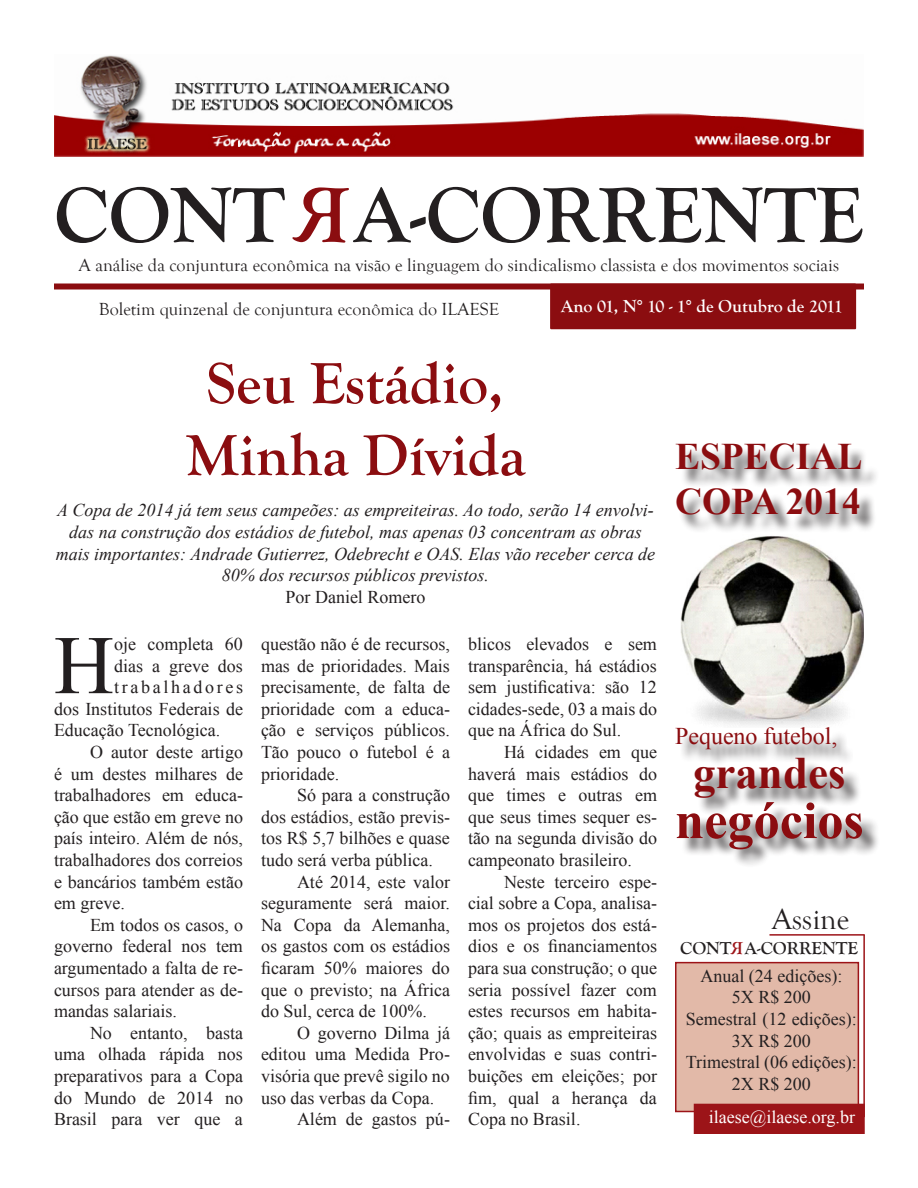
<style>
.page{position:relative;width:918px;height:1188px;background:#fff}
.page>*{position:absolute;margin:0;border:0;box-sizing:border-box;transform-origin:0 0}
.t1{font:83.25px "Times New Roman";color:#231f20}
.t2{font:700 81px "Goudy Old Style T";color:#231f20}
.t3{font:700 60px "Goudy Old Style T";color:#8b0d10}
.t4{font:700 52.5px "Times New Roman";color:#8b0d10}
.t5{font:700 45px "Times New Roman";color:#8b0d10}
.t6{font:700 37.5px "Times New Roman";color:#8b0d10}
.t7{font:30px "Goudy Old Style T";color:#231f20}
.t8{font:24px "Times New Roman";color:#8b0d10}
.t9{font:18px/21.6px "Times New Roman";color:#231f20;text-align:justify}
.t10{font:italic 18px/21.6px "Times New Roman";color:#231f20;text-align:center}
.t11{font:18px "Goudy Old Style T";color:#231f20}
.t12{font:700 18px "Goudy Old Style T";color:#fff}
.t13{font:18px "Times New Roman";color:#fff}
.t14{font:700 18px "Goudy Old Style T";color:#231f20}
.t15{font:18px "Times New Roman";letter-spacing:.15em;color:#231f20}
</style>
<div class="page">
<div style="left:54px;top:284px;width:810px;height:6px;background:#8b0d10"></div>
<div style="left:550px;top:284px;width:306px;height:45px;background:#8b0d10"></div>
<img style="left:54px;top:55px;width:810px;height:101px">
<img style="left:680px;top:536px;width:184px;height:190px">
<div style="left:678px;top:447px;width:200px;height:87px;background:#231f20;opacity:.75"></div>
<div style="left:678px;top:730px;width:175px;height:37px;background:#231f20;opacity:.75"></div>
<div style="left:697px;top:761px;width:165px;height:55px;background:#231f20;opacity:.75"></div>
<div style="left:679px;top:805px;width:201px;height:62px;background:#231f20;opacity:.75"></div>
<div style="left:675px;top:962px;width:184px;height:150px;background:#e2b9a8;border:2px solid #9c1418"></div>
<div style="left:694px;top:1104px;width:171px;height:30px;background:#9c1418"></div>
<hr style="left:770px;top:934px;width:95px;height:2px;background:#9c1418">
<hr style="left:863px;top:935px;width:2px;height:182px;background:#9c1418">
<p class="t2" style="left:54px;top:170px;width:232px">CONT</p>
<p class="t2" style="left:354px;top:170px;width:511px">A-CORRENTE</p>
<p class="t11" style="left:79px;top:255px;width:762px">A análise da conjuntura econômica na visão e linguagem do sindicalismo classista e dos movimentos sociais</p>
<p class="t11" style="left:99px;top:299px;width:402px">Boletim quinzenal de conjuntura econômica do ILAESE</p>
<p class="t12" style="left:561px;top:296px;width:283px">Ano 01, N° 10 - 1° de Outubro de 2011</p>
<p class="t3" style="left:207px;top:350px;width:299px">Seu Estádio,</p>
<p class="t3" style="left:186px;top:422px;width:341px">Minha Dívida</p>
<p class="t10" style="left:56px;top:499px;width:601px">A Copa de 2014 já tem seus campeões: as empreiteiras. Ao todo, serão 14 envolvi&shy;das na construção dos estádios de futebol, mas apenas 03 concentram as obras mais importantes: Andrade Gutierrez, Odebrecht e OAS. Elas vão receber cerca de 80% dos recursos públicos previstos.</p>
<p class="t9" style="left:286px;top:586px;width:141px">Por Daniel Romero</p>
<p class="t1" style="left:54px;top:609px;width:62px">H</p>
<p class="t9" style="left:114px;top:633px;width:130px">oje completa 60</p>
<p class="t9" style="left:261px;top:633px;width:191px">questão não é de recursos, mas de prioridades. Mais precisamente, de falta de prioridade com a educa&shy;ção e serviços públicos.<br>Tão pouco o futebol é a prioridade.</p>
<p class="t9" style="left:261px;top:784px;width:191px;text-indent:36px">Só para a construção dos estádios, estão previs&shy;tos R$ 5,7 bilhões e quase tudo será verba pública.</p>
<p class="t9" style="left:261px;top:870px;width:191px;text-indent:36px">Até 2014, este valor seguramente será maior.<br>Na Copa da Alemanha, os gastos com os estádios ficaram 50% maiores do que o previsto; na África do Sul, cerca de 100%.</p>
<p class="t9" style="left:261px;top:1022px;width:190px;text-indent:36px">O governo Dilma já editou uma Medida Pro&shy;visória que prevê sigilo no uso das verbas da Copa.</p>
<p class="t9" style="left:297px;top:1108px;width:154px">Além de gastos pú-</p>
<p class="t9" style="left:468px;top:633px;width:190px">blicos elevados e sem transparência, há estádios sem justificativa: são 12 cidades-sede, 03 a mais do que na África do Sul.</p>
<p class="t9" style="left:468px;top:741px;width:191px;text-indent:36px">Há cidades em que haverá mais estádios do que times e outras em que seus times sequer es&shy;tão na segunda divisão do campeonato brasileiro.</p>
<p class="t9" style="left:468px;top:870px;width:191px;text-indent:36px">Neste terceiro espe&shy;cial sobre a Copa, analisa&shy;mos os projetos dos está&shy;dios e os financiamentos para sua construção; o que seria possível fazer com estes recursos em habita&shy;ção; quais as empreiteiras envolvidas e suas contri&shy;buições em eleições; por fim, qual a herança da Copa no Brasil.</p>
<p class="t9" style="left:114px;top:654px;width:130px">dias a greve dos</p>
<p class="t15" style="left:114px;top:675px;width:130px">trabalhadores</p>
<p class="t9" style="left:54px;top:698px;width:190px">dos Institutos Federais de</p>
<p class="t9" style="left:54px;top:719px;width:168px">Educação Tecnológica.</p>
<p class="t9" style="left:54px;top:741px;width:191px;text-indent:36px">O autor deste artigo é um destes milhares de trabalhadores em educa&shy;ção que estão em greve no país inteiro. Além de nós, trabalhadores dos correios e bancários também estão em greve.</p>
<p class="t9" style="left:54px;top:914px;width:191px;text-indent:36px">Em todos os casos, o governo federal nos tem argumentado a falta de re&shy;cursos para atender as de&shy;mandas salariais.</p>
<p class="t9" style="left:54px;top:1022px;width:191px;text-indent:36px">No entanto, basta uma olhada rápida nos preparativos para a Copa do Mundo de 2014 no Brasil para ver que a</p>
<p class="t6" style="left:675px;top:431px;width:189px">ESPECIAL</p>
<p class="t6" style="left:675px;top:476px;width:187px">COPA 2014</p>
<p class="t8" style="left:675px;top:720px;width:164px">Pequeno futebol,</p>
<p class="t5" style="left:693px;top:742px;width:154px">grandes</p>
<p class="t4" style="left:675px;top:784px;width:190px">negócios</p>
<p class="t7" style="left:772px;top:903px;width:79px">Assine</p>
<p class="t9" style="left:700px;top:965px;width:143px">Anual (24 edições):</p>
<p class="t9" style="left:732px;top:986px;width:81px">5X R$ 200</p>
<p class="t9" style="left:686px;top:1008px;width:172px;text-align:center">Semestral (12 edições):<br>3X R$ 200</p>
<p class="t9" style="left:686px;top:1051px;width:173px;text-align:center">Trimestral (06 edições):<br>2X R$ 200</p>
<p class="t13" style="left:709px;top:1105px;width:148px">ilaese@ilaese.org.br</p>
<p class="t14" style="left:680px;top:938px;width:53px">CONT</p>
<p class="t14" style="left:745px;top:938px;width:115px">A-CORRENTE</p>
</div>
